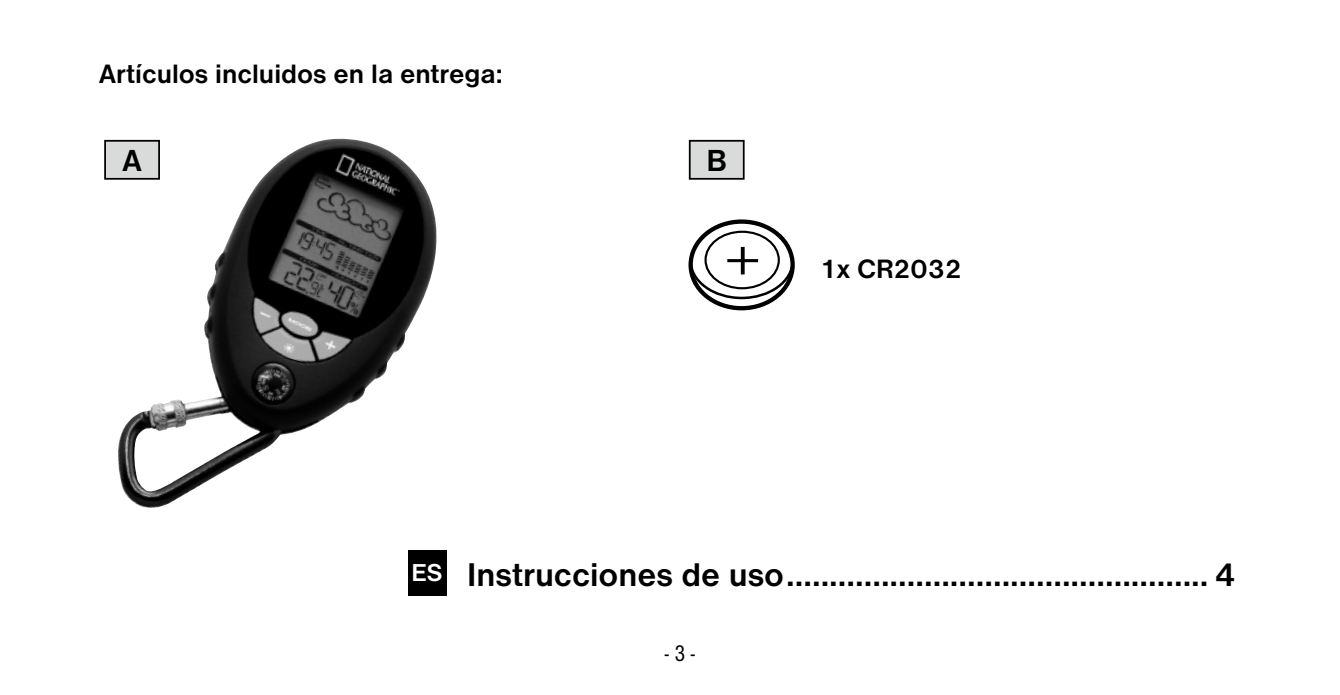
<style>
.page{position:relative;width:1340px;height:695px;background:#fff}
.page>*{position:absolute;margin:0;border:0;box-sizing:border-box;transform-origin:0 0}
.t1{font:700 33.95px "Nimbus San DCE";color:#000}
.t2{font:700 31.5px "Nimbus San D";color:#000}
.t3{font:700 27.65px "Nimbus San DCE";color:#000}
.t4{font:23.45px "Nimbus San D Reg Con";color:#000}
</style>
<div class="page">
<div style="left:105px;top:141px;width:54px;height:38px;background:#d9dada"></div>
<div style="left:104px;top:140px;width:56px;height:40px;border:2px solid #000"></div>
<div style="left:689px;top:141px;width:54px;height:38px;background:#d9dada"></div>
<div style="left:689px;top:140px;width:55px;height:40px;border:2px solid #000"></div>
<div style="left:408px;top:550px;width:38px;height:45px;background:#000"></div>
<img style="left:117px;top:139px;width:320px;height:369px">
<div style="left:688px;top:219px;width:106px;height:91px;border:4px solid #000;border-radius:50%"></div>
<svg style="left:688px;top:247px;width:107px;height:53px"></svg>
<p class="t3" style="left:99px;top:58px;width:405px">Artículos incluidos en la entrega:</p>
<p class="t2" style="left:122px;top:143px;width:21px">A</p>
<p class="t2" style="left:706px;top:143px;width:22px">B</p>
<p class="t3" style="left:819px;top:253px;width:144px">1x CR2032</p>
<p class="t1" style="left:411px;top:555px;width:825px"><sup>ES</sup> Instrucciones de uso................................................. 4</p>
<p class="t4" style="left:665px;top:640px;width:32px">- 3 -</p>
</div>
